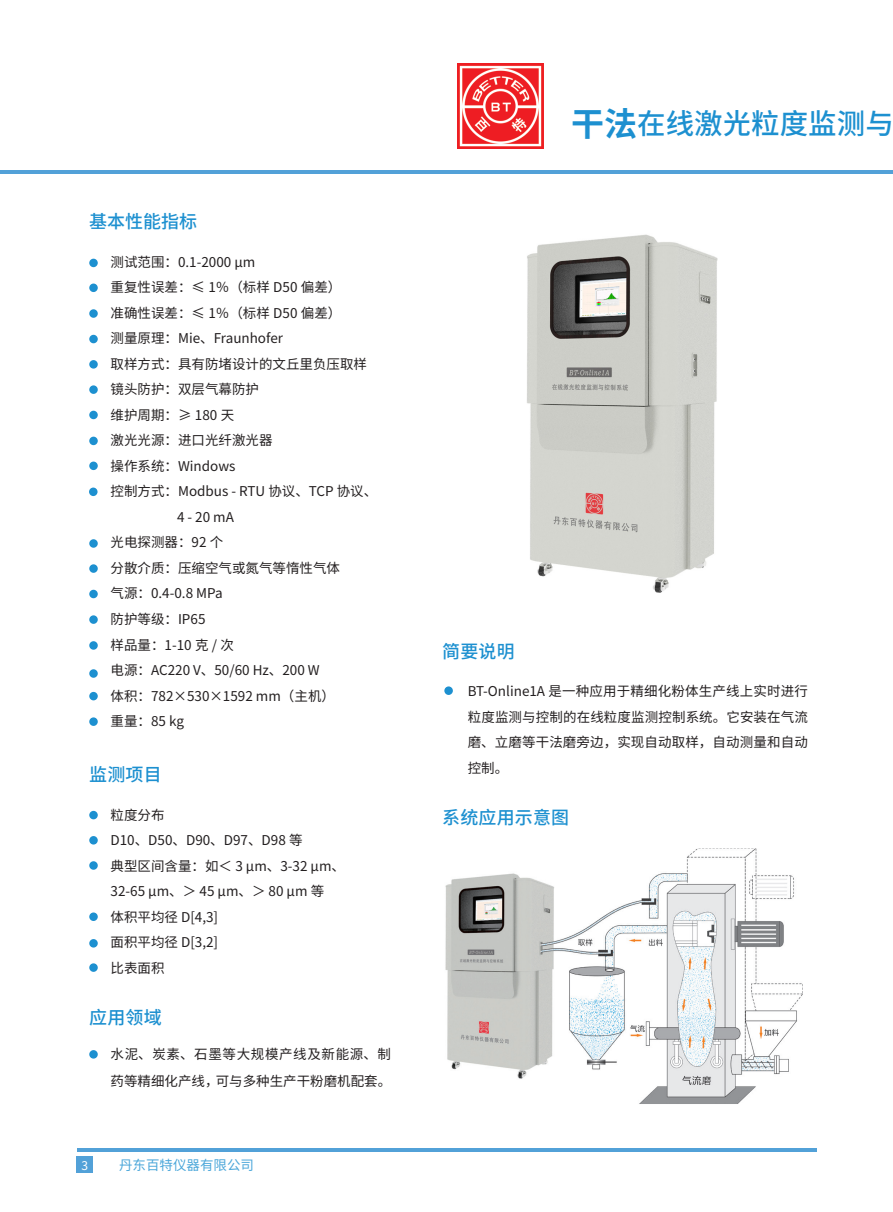
<style>
.page{position:relative;width:893px;height:1212px;background:#fff}
.page>*{position:absolute;margin:0;border:0;box-sizing:border-box;transform-origin:0 0}
.一级标题{font:500 28.5px "Source Han Sans CN";color:#1d90d0}
.t1{font:500 18px "Source Han Sans CN";letter-spacing:.01em;color:#1d90d0}
.正文{font:13.5px/25.5px "Source Han Sans CN";color:#231f20;text-align:justify}
.t2{font:13.5px "Source Han Sans CN";color:#1d90d0}
.t3{font:12px "Source Han Sans CN";color:#fff}
.s1{font-weight:700;font-size:33px}
</style>
<div class="page">
<hr style="left:77px;top:1148px;width:739px;height:3px;background:#52a1d8">
<div style="left:77px;top:1157px;width:16px;height:16px;background:#52a1d8"></div>
<hr style="left:0;top:170px;width:893px;height:3px;background:#52a1d8">
<div style="left:89px;top:309px;width:9px;height:9px;background:#1d90d0;border-radius:50%"></div>
<div style="left:89px;top:335px;width:9px;height:8px;background:#1d90d0;border-radius:50%"></div>
<div style="left:89px;top:539px;width:9px;height:9px;background:#1d90d0;border-radius:50%"></div>
<div style="left:89px;top:717px;width:9px;height:9px;background:#1d90d0;border-radius:50%"></div>
<div style="left:89px;top:385px;width:9px;height:9px;background:#1d90d0;border-radius:50%"></div>
<div style="left:89px;top:487px;width:9px;height:9px;background:#1d90d0;border-radius:50%"></div>
<div style="left:89px;top:564px;width:9px;height:9px;background:#1d90d0;border-radius:50%"></div>
<div style="left:89px;top:437px;width:9px;height:8px;background:#1d90d0;border-radius:50%"></div>
<div style="left:89px;top:590px;width:9px;height:8px;background:#1d90d0;border-radius:50%"></div>
<div style="left:89px;top:615px;width:9px;height:9px;background:#1d90d0;border-radius:50%"></div>
<div style="left:89px;top:641px;width:9px;height:9px;background:#1d90d0;border-radius:50%"></div>
<div style="left:89px;top:669px;width:9px;height:9px;background:#1d90d0;border-radius:50%"></div>
<div style="left:89px;top:692px;width:9px;height:8px;background:#1d90d0;border-radius:50%"></div>
<div style="left:89px;top:462px;width:9px;height:8px;background:#1d90d0;border-radius:50%"></div>
<div style="left:89px;top:411px;width:9px;height:8px;background:#1d90d0;border-radius:50%"></div>
<div style="left:89px;top:360px;width:9px;height:9px;background:#1d90d0;border-radius:50%"></div>
<div style="left:89px;top:284px;width:9px;height:8px;background:#1d90d0;border-radius:50%"></div>
<div style="left:89px;top:259px;width:9px;height:8px;background:#1d90d0;border-radius:50%"></div>
<img style="left:445px;top:848px;width:358px;height:256px">
<div style="left:89px;top:811px;width:9px;height:8px;background:#1d90d0;border-radius:50%"></div>
<div style="left:89px;top:836px;width:9px;height:8px;background:#1d90d0;border-radius:50%"></div>
<div style="left:89px;top:861px;width:9px;height:9px;background:#1d90d0;border-radius:50%"></div>
<div style="left:89px;top:912px;width:9px;height:9px;background:#1d90d0;border-radius:50%"></div>
<div style="left:89px;top:939px;width:9px;height:8px;background:#1d90d0;border-radius:50%"></div>
<div style="left:89px;top:963px;width:9px;height:9px;background:#1d90d0;border-radius:50%"></div>
<img style="left:527px;top:234px;width:191px;height:359px">
<div style="left:89px;top:1050px;width:9px;height:8px;background:#1d90d0;border-radius:50%"></div>
<div style="left:444px;top:686px;width:9px;height:9px;background:#1d90d0;border-radius:50%"></div>
<img style="left:458px;top:64px;width:85px;height:85px">
<p class="t1" style="left:89px;top:212px;width:110px">基本性能指标</p>
<p class="正文" style="left:111px;top:249px;width:146px">测试范围：0.1-2000 μm</p>
<p class="正文" style="left:111px;top:275px;width:232px">重复性误差：≤ 1％（标样 D50 偏差）</p>
<p class="正文" style="left:111px;top:300px;width:232px">准确性误差：≤ 1％（标样 D50 偏差）</p>
<p class="正文" style="left:111px;top:326px;width:174px">测量原理：Mie、Fraunhofer</p>
<p class="正文" style="left:111px;top:351px;width:258px">取样方式：具有防堵设计的文丘里负压取样</p>
<p class="正文" style="left:111px;top:377px;width:150px">镜头防护：双层气幕防护</p>
<p class="正文" style="left:111px;top:402px;width:125px">维护周期：≥ 180 天</p>
<p class="正文" style="left:111px;top:428px;width:163px">激光光源：进口光纤激光器</p>
<p class="正文" style="left:111px;top:453px;width:126px">操作系统：Windows</p>
<p class="正文" style="left:111px;top:479px;width:268px">控制方式：Modbus - RTU 协议、TCP 协议、</p>
<p class="正文" style="left:177px;top:504px;width:58px">4 - 20 mA</p>
<p class="正文" style="left:111px;top:530px;width:114px">光电探测器：92 个</p>
<p class="正文" style="left:111px;top:555px;width:231px">分散介质：压缩空气或氮气等惰性气体</p>
<p class="正文" style="left:111px;top:581px;width:114px">气源：0.4-0.8 MPa</p>
<p class="正文" style="left:111px;top:606px;width:96px">防护等级：IP65</p>
<p class="正文" style="left:111px;top:632px;width:125px">样品量：1-10 克 / 次</p>
<p class="正文" style="left:111px;top:657px;width:211px">电源：AC220 V、50/60 Hz、200 W</p>
<p class="正文" style="left:111px;top:683px;width:226px">体积：782×530×1592 mm（主机）</p>
<p class="正文" style="left:111px;top:708px;width:75px">重量：85 kg</p>
<p class="t1" style="left:89px;top:764px;width:74px">监测项目</p>
<p class="正文" style="left:111px;top:802px;width:55px">粒度分布</p>
<p class="正文" style="left:111px;top:828px;width:194px">D10、D50、D90、D97、D98 等</p>
<p class="正文" style="left:111px;top:853px;width:236px">典型区间含量：如＜ 3 μm、3-32 μm、</p>
<p class="正文" style="left:111px;top:879px;width:215px">32-65 μm、＞ 45 μm、＞ 80 μm 等</p>
<p class="正文" style="left:111px;top:904px;width:109px">体积平均径 D[4,3]</p>
<p class="正文" style="left:111px;top:930px;width:109px">面积平均径 D[3,2]</p>
<p class="正文" style="left:111px;top:955px;width:55px">比表面积</p>
<p class="t1" style="left:89px;top:1007px;width:74px">应用领域</p>
<p class="正文" style="left:111px;top:1040px;width:282px;line-height:27px">水泥、炭素、石墨等大规模产线及新能源、制药等精细化产线，可与多种生产干粉磨机配套。</p>
<p class="t3" style="left:81px;top:1158px;width:8px">3</p>
<p class="t2" style="left:119px;top:1157px;width:136px">丹东百特仪器有限公司</p>
<p class="一级标题" style="left:571px;top:108px;width:324px"><span class="s1">干法</span>在线激光粒度监测与</p>
<p class="t1" style="left:442px;top:641px;width:74px">简要说明</p>
<p class="正文" style="left:468px;top:679px;width:342px">BT-Online1A 是一种应用于精细化粉体生产线上实时进行粒度监测与控制的在线粒度监测控制系统。它安装在气流磨、立磨等干法磨旁边，实现自动取样，自动测量和自动控制。</p>
<p class="t1" style="left:442px;top:807px;width:129px">系统应用示意图</p>
</div>
